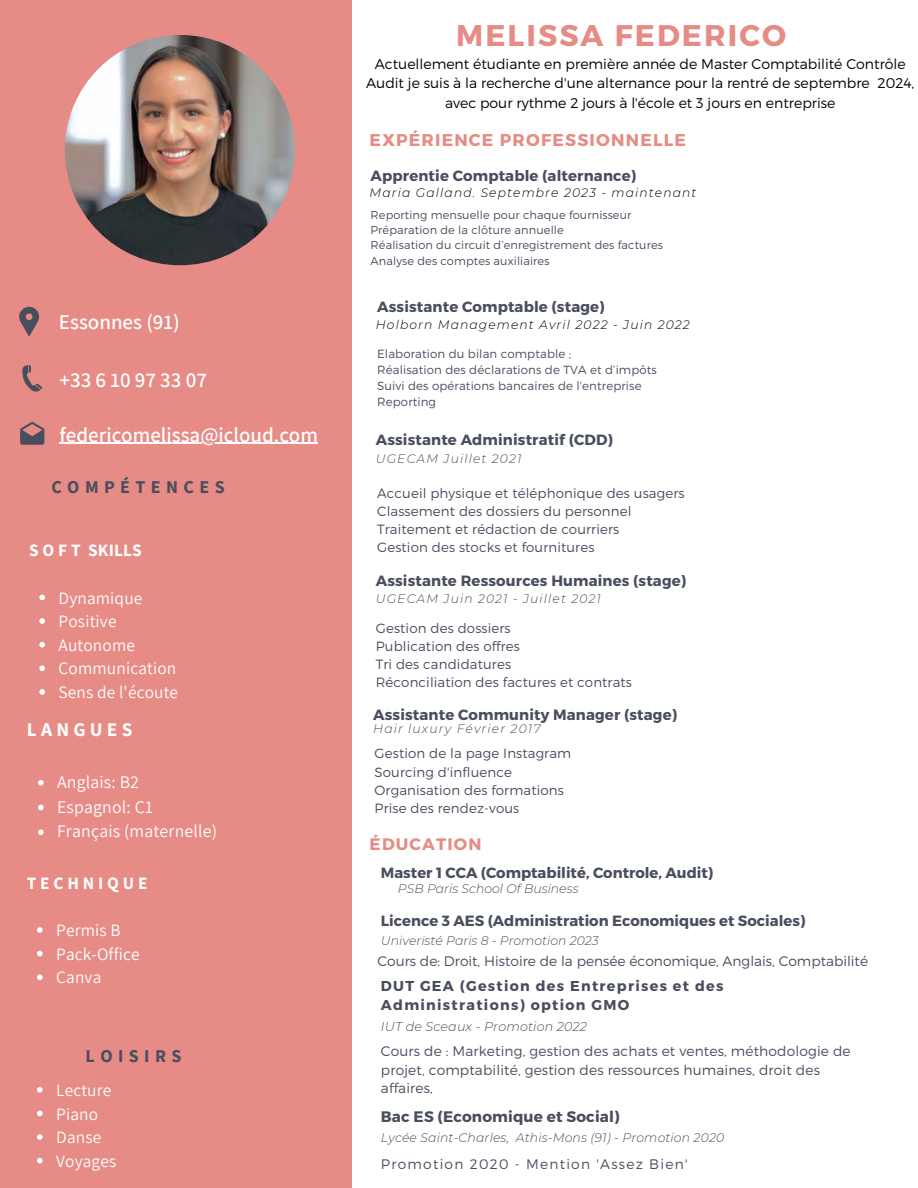
<style>
.page{position:relative;width:918px;height:1188px;background:#fff}
.page>*{position:absolute;margin:0;border:0;box-sizing:border-box;transform-origin:0 0}
.t1{font:700 29.85px "Montserrat";letter-spacing:.07em;color:#e68b85}
.t2{font:600 21px "Assistant";color:#fff}
.t3{font:700 19.35px "Source Sans Pro";letter-spacing:.22em;color:#fff}
.t4{font:700 18px "Source Sans Pro";letter-spacing:.3em;color:#494e5f}
.t5{font:17.85px "Assistant";letter-spacing:.01em;color:#fff}
.t6{font:17.25px "Assistant";letter-spacing:.01em;color:#fff}
.t7{font:700 17.25px "Source Sans Pro";letter-spacing:.22em;color:#fff}
.t8{font:700 17.1px "Montserrat";letter-spacing:.07em;color:#e68b85}
.t9{font:700 16.65px "Montserrat";letter-spacing:.07em;color:#e68b85}
.t10{font:700 15.15px "Montserrat";letter-spacing:.01em;color:#494e5f}
.t11{font:700 14.85px "Montserrat";letter-spacing:.01em;color:#494e5f}
.t12{font:700 14.4px/19.4px "Montserrat";letter-spacing:.09em;color:#494e5f}
.t13{font:300 14.1px/19.5px "Montserrat";color:#000;text-align:center}
.t14{font:300 13.8px/18.6px "Montserrat";letter-spacing:.01em;color:#494e5f}
.t15{font:300 13.8px "Montserrat";letter-spacing:.09em;color:#494e5f}
.t16{font:300 13.35px "Montserrat";letter-spacing:.01em;color:#494e5f}
.t17{font:italic 300 12.75px "Montserrat";letter-spacing:.01em;color:#494e5f}
.t18{font:italic 300 12.45px "Montserrat";color:#494e5f}
.t19{font:italic 300 12.3px "Montserrat";letter-spacing:.09em;color:#000}
.t20{font:italic 300 12.3px "Montserrat";letter-spacing:.09em;color:#494e5f}
.t21{font:300 11.85px "Montserrat";letter-spacing:.01em;color:#494e5f}
.t22{font:300 11.4px "Montserrat";letter-spacing:.01em;color:#494e5f}
</style>
<div class="page">
<div style="left:0;top:0;width:352px;height:1188px;background:#e68b85"></div>
<svg style="left:19px;top:307px;width:20px;height:30px"></svg>
<svg style="left:22px;top:365px;width:20px;height:27px"></svg>
<svg style="left:20px;top:422px;width:24px;height:23px"></svg>
<hr style="left:59px;top:443px;width:259px;height:1px;background:#fff">
<svg style="left:39px;top:595px;width:6px;height:5px"></svg>
<svg style="left:39px;top:618px;width:6px;height:6px"></svg>
<svg style="left:39px;top:642px;width:6px;height:5px"></svg>
<svg style="left:39px;top:665px;width:6px;height:6px"></svg>
<svg style="left:39px;top:689px;width:6px;height:6px"></svg>
<svg style="left:38px;top:780px;width:6px;height:6px"></svg>
<svg style="left:38px;top:805px;width:6px;height:5px"></svg>
<svg style="left:38px;top:829px;width:6px;height:6px"></svg>
<svg style="left:37px;top:927px;width:6px;height:6px"></svg>
<svg style="left:37px;top:951px;width:6px;height:5px"></svg>
<svg style="left:37px;top:974px;width:6px;height:6px"></svg>
<svg style="left:37px;top:1087px;width:6px;height:6px"></svg>
<svg style="left:37px;top:1111px;width:6px;height:5px"></svg>
<svg style="left:37px;top:1134px;width:6px;height:6px"></svg>
<svg style="left:37px;top:1158px;width:6px;height:5px"></svg>
<img style="left:65px;top:35px;width:230px;height:230px;border-radius:50%">
<p class="t2" style="left:59px;top:307px;width:123px">Essonnes (91)</p>
<p class="t2" style="left:59px;top:365px;width:149px">+33 6 10 97 33 07</p>
<p class="t2" style="left:59px;top:420px;width:260px">federicomelissa@icloud.com</p>
<p class="t4" style="left:51px;top:475px;width:175px">COMPÉTENCES</p>
<p class="t7" style="left:29px;top:539px;width:114px">S O F T SKILLS</p>
<h6 class="t6" style="left:59px;top:586px;width:85px">Dynamique</h6>
<p class="t6" style="left:59px;top:610px;width:59px">Positive</p>
<p class="t6" style="left:59px;top:633px;width:78px">Autonome</p>
<p class="t6" style="left:59px;top:657px;width:119px">Communication</p>
<p class="t6" style="left:59px;top:681px;width:121px">Sens de l'écoute</p>
<p class="t3" style="left:27px;top:717px;width:107px">LANGUES</p>
<p class="t5" style="left:57px;top:770px;width:83px">Anglais: B2</p>
<p class="t5" style="left:57px;top:794px;width:97px">Espagnol: C1</p>
<h6 class="t5" style="left:57px;top:819px;width:161px">Français (maternelle)</h6>
<p class="t7" style="left:27px;top:872px;width:122px">TECHNIQUE</p>
<p class="t6" style="left:56px;top:919px;width:66px">Permis B</p>
<p class="t6" style="left:56px;top:942px;width:85px">Pack-Office</p>
<p class="t6" style="left:56px;top:966px;width:47px">Canva</p>
<h6 class="t4" style="left:86px;top:1044px;width:97px">LOISIRS</h6>
<p class="t6" style="left:56px;top:1078px;width:57px">Lecture</p>
<p class="t6" style="left:56px;top:1102px;width:43px">Piano</p>
<p class="t6" style="left:56px;top:1126px;width:47px">Danse</p>
<p class="t6" style="left:56px;top:1149px;width:62px">Voyages</p>
<p class="t1" style="left:456px;top:16px;width:331px">MELISSA FEDERICO</p>
<h6 class="t13" style="left:366px;top:53px;width:550px">Actuellement étudiante en première année de Master Comptabilité Contrôle<br>Audit je suis à la recherche d'une alternance pour la rentré de septembre 2024, avec pour rythme 2 jours à l'école et 3 jours en entreprise</h6>
<h2 class="t8" style="left:370px;top:129px;width:318px">EXPÉRIENCE PROFESSIONNELLE</h2>
<h6 class="t11" style="left:371px;top:166px;width:267px">Apprentie Comptable (alternance)</h6>
<p class="t19" style="left:370px;top:185px;width:328px">Maria Galland. Septembre 2023 - maintenant</p>
<p class="t22" style="left:371px;top:207px;width:262px">Reporting mensuelle pour chaque fournisseur</p>
<p class="t22" style="left:371px;top:223px;width:195px">Préparation de la clôture annuelle</p>
<h6 class="t22" style="left:371px;top:238px;width:294px">Réalisation du circuit d’enregistrement des factures</h6>
<p class="t22" style="left:371px;top:253px;width:180px">Analyse des comptes auxiliaires</p>
<p class="t11" style="left:377px;top:297px;width:229px">Assistante Comptable (stage)</p>
<h3 class="t21" style="left:377px;top:346px;width:196px">Elaboration du bilan comptable ;</h3>
<p class="t21" style="left:377px;top:362px;width:281px">Réalisation des déclarations de TVA et d’impôts</p>
<h3 class="t21" style="left:377px;top:378px;width:266px">Suivi des opérations bancaires de l'entreprise</h3>
<p class="t21" style="left:377px;top:394px;width:60px">Reporting</p>
<h4 class="t19" style="left:376px;top:317px;width:316px">Holborn Management Avril 2022 - Juin 2022</h4>
<h4 class="t11" style="left:376px;top:430px;width:239px">Assistante Administratif (CDD)</h4>
<p class="t20" style="left:376px;top:451px;width:147px">UGECAM Juillet 2021</p>
<p class="t16" style="left:377px;top:484px;width:309px">Accueil physique et téléphonique des usagers</p>
<p class="t16" style="left:377px;top:502px;width:256px">Classement des dossiers du personnel</p>
<p class="t16" style="left:377px;top:520px;width:244px">Traitement et rédaction de courriers</p>
<p class="t16" style="left:377px;top:538px;width:219px">Gestion des stocks et fournitures</p>
<h5 class="t11" style="left:376px;top:571px;width:312px">Assistante Ressources Humaines (stage)</h5>
<h4 class="t16" style="left:376px;top:619px;width:136px">Gestion des dossiers</h4>
<p class="t16" style="left:376px;top:638px;width:146px">Publication des offres</p>
<p class="t16" style="left:376px;top:656px;width:137px">Tri des candidatures</p>
<p class="t16" style="left:376px;top:674px;width:258px">Réconciliation des factures et contrats</p>
<h1 class="t20" style="left:376px;top:591px;width:227px">UGECAM Juin 2021 - Juillet 2021</h1>
<p class="t11" style="left:373px;top:705px;width:305px">Assistante Community Manager (stage)</p>
<p class="t16" style="left:375px;top:745px;width:198px">Gestion de la page Instagram</p>
<h4 class="t16" style="left:375px;top:763px;width:139px">Sourcing d'influence</h4>
<h6 class="t16" style="left:375px;top:781px;width:191px">Organisation des formations</h6>
<p class="t16" style="left:375px;top:799px;width:146px">Prise des rendez-vous</p>
<p class="t20" style="left:373px;top:721px;width:169px">Hair luxury Février 2017</p>
<p class="t9" style="left:370px;top:833px;width:113px">ÉDUCATION</p>
<p class="t11" style="left:381px;top:863px;width:334px">Master 1 CCA (Comptabilité, Controle, Audit)</p>
<h4 class="t18" style="left:398px;top:881px;width:182px">PSB Paris School Of Business</h4>
<p class="t11" style="left:381px;top:911px;width:426px">Licence 3 AES (Administration Economiques et Sociales)</p>
<p class="t18" style="left:381px;top:933px;width:219px">Univeristé Paris 8 - Promotion 2023</p>
<p class="t14" style="left:378px;top:951px;width:492px">Cours de: Droit, Histoire de la pensée économique, Anglais, Comptabilité</p>
<p class="t12" style="left:381px;top:975px;width:344px">DUT GEA (Gestion des Entreprises et des<br>Administrations) option GMO</p>
<p class="t17" style="left:381px;top:1018px;width:208px">IUT de Sceaux - Promotion 2022</p>
<p class="t14" style="left:381px;top:1041px;width:471px">Cours de : Marketing, gestion des achats et ventes, méthodologie de projet, comptabilité, gestion des ressources humaines, droit des affaires,</p>
<p class="t10" style="left:381px;top:1106px;width:240px">Bac ES (Economique et Social)</p>
<p class="t15" style="left:381px;top:1155px;width:308px">Promotion 2020 - Mention 'Assez Bien'</p>
<h4 class="t18" style="left:381px;top:1130px;width:345px">Lycée Saint-Charles, Athis-Mons (91) - Promotion 2020</h4>
</div>
